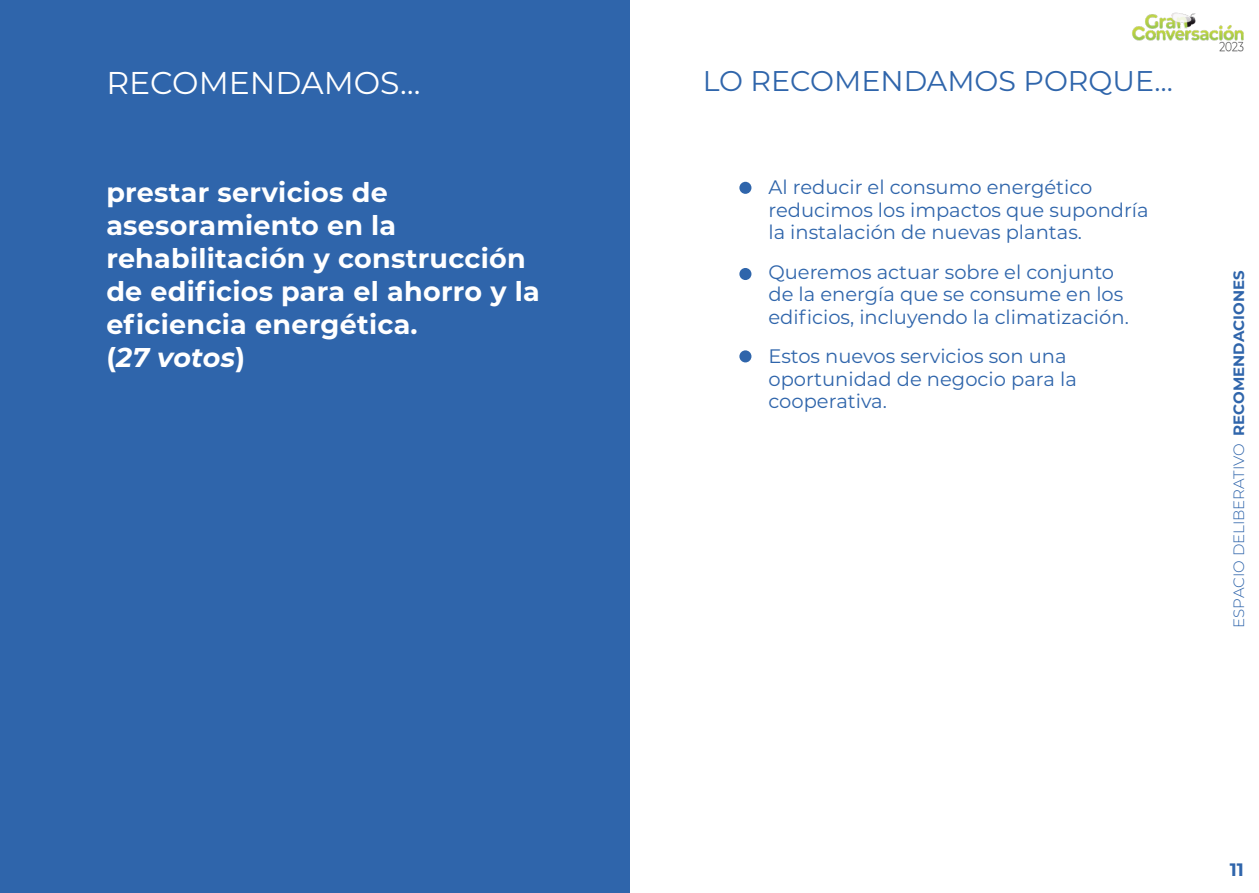
<style>
.page{position:relative;width:1259px;height:893px;background:#fff}
.page>*{position:absolute;margin:0;border:0;box-sizing:border-box;transform-origin:0 0}
.titol2_ok{font:31.5px "Montserrat";color:#fff}
.text_ok{font:28.5px "Montserrat";color:#2f65ab}
.text_ok-2{font:700 27px/33px "Montserrat";letter-spacing:.01em;color:#fff}
.text_ok-3{font:19.5px/22.5px "Montserrat";color:#2f65ab}
.t1{font:700 18px "Montserrat";color:#2f65ab}
.t2{font:300 15px "Montserrat";color:#2f65ab}
.s1{font-style:italic}
.s2{font-weight:700}
</style>
<div class="page">
<img style="left:1132px;top:12px;width:112px;height:40px">
<div style="left:0;top:0;width:629px;height:893px;background:#2f65ab"></div>
<div style="left:739px;top:182px;width:12px;height:12px;background:#2f65ab;border-radius:50%"></div>
<div style="left:739px;top:268px;width:12px;height:12px;background:#2f65ab;border-radius:50%"></div>
<div style="left:739px;top:350px;width:12px;height:12px;background:#2f65ab;border-radius:50%"></div>
<p class="titol2_ok" style="left:106px;top:61px;width:316px">RECOMENDAMOS…</p>
<p class="text_ok-2" style="left:106px;top:174px;width:435px">prestar servicios de asesoramiento en la rehabilitación y construcción de edificios para el ahorro y la eficiencia energética.<br>(<span class="s1">27 votos</span>)</p>
<p class="text_ok" style="left:703px;top:62px;width:471px">LO RECOMENDAMOS PORQUE…</p>
<p class="text_ok-3" style="left:768px;top:175px;width:381px">Al reducir el consumo energético reducimos los impactos que supondría la instalación de nuevas plantas.</p>
<p class="text_ok-3" style="left:768px;top:260px;width:362px">Queremos actuar sobre el conjunto de la energía que se consume en los edificios, incluyendo la climatización.</p>
<p class="text_ok-3" style="left:768px;top:344px;width:310px">Estos nuevos servicios son una oportunidad de negocio para la cooperativa.</p>
<p class="t2" style="left:1228px;top:628px;width:358px;rotate:-90deg">ESPACIO DELIBERATIVO <span class="s2">RECOMENDACIONES</span></p>
<p class="t1" style="left:1230px;top:857px;width:16px">11</p>
</div>
